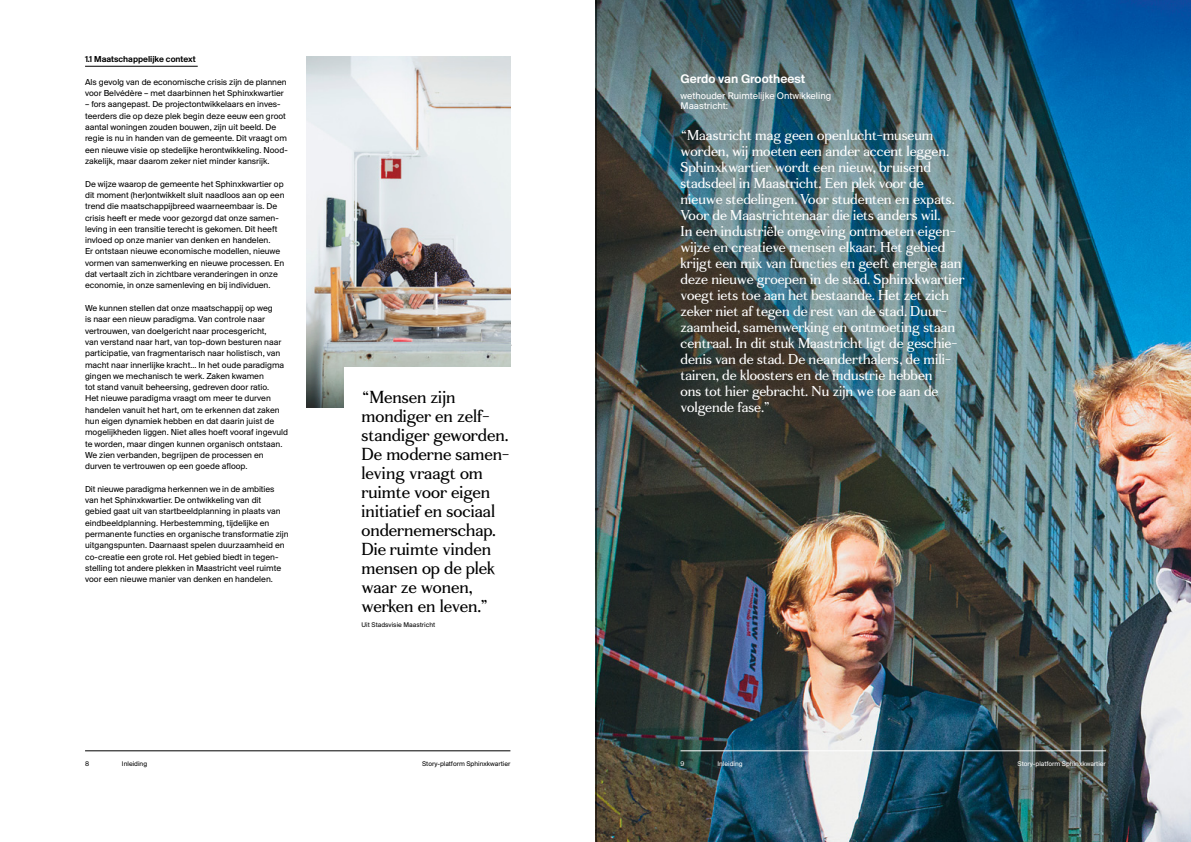
<style>
.page{position:relative;width:1191px;height:842px;background:#fff}
.page>*{position:absolute;margin:0;border:0;box-sizing:border-box;transform-origin:0 0}
.t1{font:17px/19px "Fortescue";color:#000}
.t2{font:14px/16px "Fortescue";color:#fff}
.t3{font:13px "Suisse BP Intl Antique";color:#fff}
.t4{font:10px/10px "Suisse BP Intl";color:#fff}
.t5{font:9px/11.3px "Suisse BP Intl";color:#000}
.t6{font:9px "Suisse BP Intl Antique";color:#000}
.t7{font:7px "Suisse BP Intl";color:#000}
.t8{font:7px "Suisse BP Intl";color:#fff}
</style>
<div class="page">
<hr style="left:85px;top:66px;width:113px;height:1px;background:#000">
<img style="left:306px;top:57px;width:204px;height:351px">
<div style="left:344px;top:367px;width:191px;height:113px;background:#fff"></div>
<img style="left:595px;top:0;width:596px;height:842px">
<hr style="left:596px;top:0;width:1px;height:842px;background:#000">
<hr style="left:85px;top:750px;width:425px;height:1px;background:#000">
<hr style="left:680px;top:750px;width:426px;height:1px;background:#fff">
<p class="t6" style="left:85px;top:54px;width:112px">1.1 Maatschappelijke context</p>
<p class="t5" style="left:85px;top:76px;width:203px">Als gevolg van de economische crisis zijn de plannen voor Belvédère – met daarbinnen het Sphinxkwartier</p>
<p class="t5" style="left:85px;top:99px;width:204px">– fors aangepast. De projectontwikkelaars en inves&shy;teerders die op deze plek begin deze eeuw een groot aantal woningen zouden bouwen, zijn uit beeld. De regie is nu in handen van de gemeente. Dit vraagt om een nieuwe visie op stedelijke herontwikkeling. Nood&shy;zakelijk, maar daarom zeker niet minder kansrijk.</p>
<p class="t5" style="left:85px;top:178px;width:201px">De wijze waarop de gemeente het Sphinxkwartier op dit moment (her)ontwikkelt sluit naadloos aan op een trend die maatschappijbreed waarneembaar is. De crisis heeft er mede voor gezorgd dat onze samen&shy;leving in een transitie terecht is gekomen. Dit heeft invloed op onze manier van denken en handelen.<br>Er ontstaan nieuwe economische modellen, nieuwe vormen van samenwerking en nieuwe processen. En dat vertaalt zich in zichtbare veranderingen in onze economie, in onze samenleving en bij individuen.</p>
<p class="t5" style="left:85px;top:302px;width:204px">We kunnen stellen dat onze maatschappij op weg<br>is naar een nieuw paradigma. Van controle naar vertrouwen, van doelgericht naar procesgericht,<br>van verstand naar hart, van top-down besturen naar participatie, van fragmentarisch naar holistisch, van macht naar innerlijke kracht... In het oude paradigma gingen we mechanisch te werk. Zaken kwamen<br>tot stand vanuit beheersing, gedreven door ratio.<br>Het nieuwe paradigma vraagt om meer te durven handelen vanuit het hart, om te erkennen dat zaken hun eigen dynamiek hebben en dat daarin juist de mogelijkheden liggen. Niet alles hoeft vooraf ingevuld te worden, maar dingen kunnen organisch ontstaan.<br>We zien verbanden, begrijpen de processen en durven te vertrouwen op een goede afloop.</p>
<p class="t5" style="left:85px;top:483px;width:205px">Dit nieuwe paradigma herkennen we in de ambities van het Sphinxkwartier. De ontwikkeling van dit gebied gaat uit van startbeeldplanning in plaats van eindbeeldplanning. Herbestemming, tijdelijke en permanente functies en organische transformatie zijn uitgangspunten. Daarnaast spelen duurzaamheid en co-creatie een grote rol. Het gebied biedt in tegen&shy;stelling tot andere plekken in Maastricht veel ruimte voor een nieuwe manier van denken en handelen.</p>
<h1 class="t1" style="left:361px;top:387px;width:149px">“Mensen zijn mondiger en zelf&shy;standiger geworden.<br>De moderne samen&shy;leving vraagt om ruimte voor eigen initiatief en sociaal ondernemerschap.<br>Die ruimte vinden mensen op de plek waar ze wonen, werken en leven.”</h1>
<p class="t7" style="left:361px;top:621px;width:75px">Uit Stadsvisie Maastricht</p>
<h3 class="t3" style="left:680px;top:71px;width:126px">Gerdo van Grootheest</h3>
<p class="t4" style="left:680px;top:91px;width:152px">wethouder Ruimtelijke Ontwikkeling<br>Maastricht:</p>
<p class="t2" style="left:680px;top:128px;width:285px">“Maastricht mag geen openlucht-museum worden, wij moeten een ander accent leggen.<br>Sphinxkwartier wordt een nieuw, bruisend stadsdeel in Maastricht. Een plek voor de nieuwe stedelingen. Voor studenten en expats.<br>Voor de Maastrichtenaar die iets anders wil.<br>In een industriële omgeving ontmoeten eigen&shy;wijze en creatieve mensen elkaar. Het gebied krijgt een mix van functies en geeft energie aan deze nieuwe groepen in de stad. Sphinxkwartier voegt iets toe aan het bestaande. Het zet zich zeker niet af tegen de rest van de stad. Duur&shy;zaamheid, samenwerking en ontmoeting staan centraal. In dit stuk Maastricht ligt de geschie&shy;denis van de stad. De neanderthalers, de mili&shy;tairen, de kloosters en de industrie hebben<br>ons tot hier gebracht. Nu zijn we toe aan de volgende fase.”</p>
<p class="t7" style="left:85px;top:760px;width:6px">8</p>
<p class="t7" style="left:122px;top:760px;width:27px">Inleiding</p>
<p class="t7" style="left:422px;top:760px;width:90px">Story-platform Sphinxkwartier</p>
<p class="t8" style="left:680px;top:760px;width:5px">9</p>
<p class="t8" style="left:717px;top:760px;width:27px">Inleiding</p>
<p class="t8" style="left:1017px;top:760px;width:90px">Story-platform Sphinxkwartier</p>
</div>
